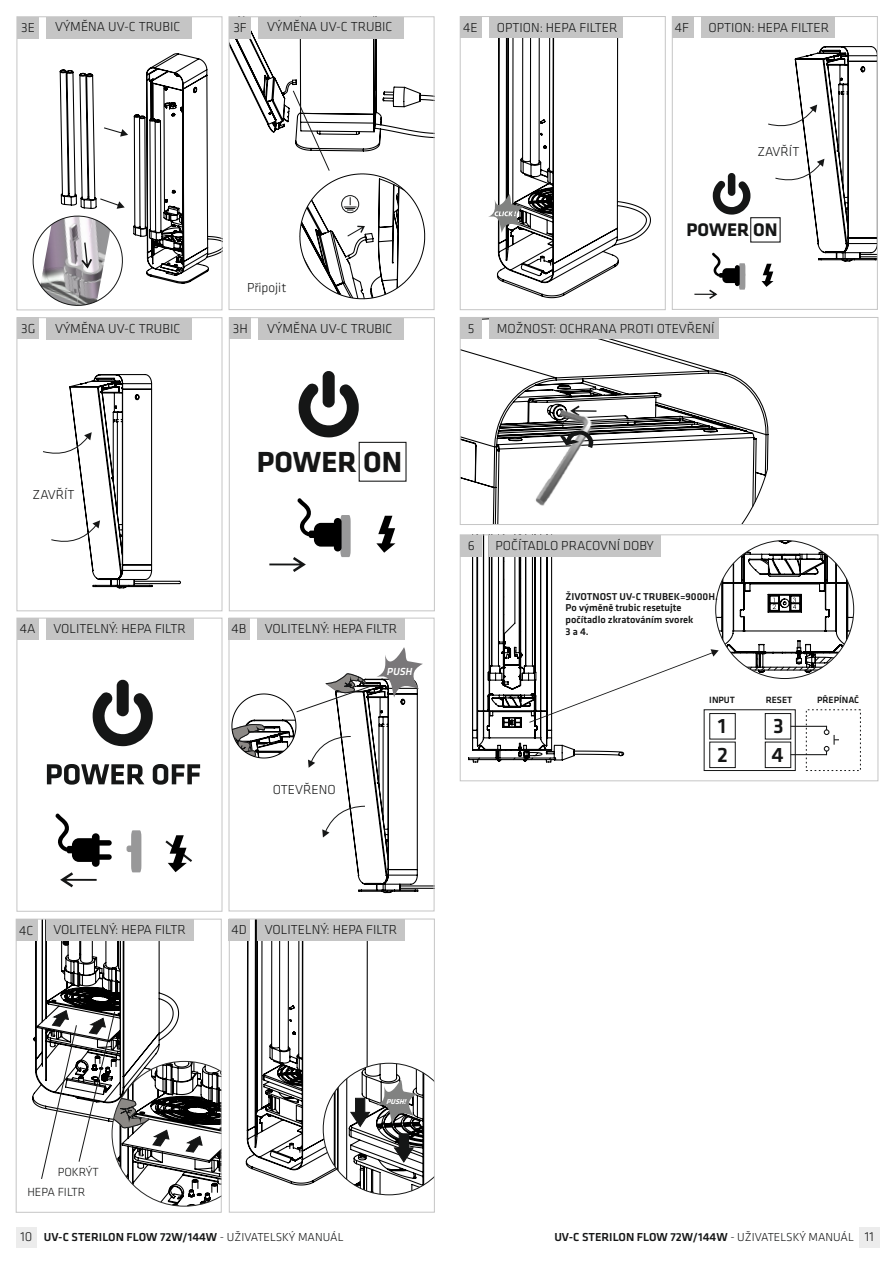
<style>
.page{position:relative;width:893px;height:1263px;background:#fff}
.page>*{position:absolute;margin:0;border:0;box-sizing:border-box;transform-origin:0 0}
.t1{font:700 30.15px "Klavika Basic";color:#151616}
.t2{font:500 21.6px/28.7px "Klavika Basic";color:#151616}
.t3{font:700 18.9px "Klavika Basic";color:#151616}
.t4{font:300 13.5px "Klavika Basic";color:#151616}
.t5{font:300 12.15px "Klavika Basic";color:#151616}
.t6{font:500 12px "Klavika Basic";color:#151616}
.t7{font:italic 500 10.65px "Klavika Basic";color:#fff}
.t8{font:500 10.35px/11.7px "Klavika";color:#151616}
.t9{font:500 9.45px "Klavika Basic";color:#151616}
.t10{font:italic 700 7.35px "Klavika Basic";color:#fff}
.s1{font-weight:300}
</style>
<div class="page">
<svg style="left:43px;top:374px;width:138px;height:215px"></svg>
<svg style="left:376px;top:516px;width:19px;height:37px"></svg>
<svg style="left:269px;top:498px;width:82px;height:74px"></svg>
<svg style="left:299px;top:383px;width:60px;height:54px"></svg>
<div style="left:323px;top:371px;width:12px;height:37px;background:#151616;border-radius:6px"></div>
<svg style="left:32px;top:53px;width:188px;height:253px"></svg>
<div style="left:16px;top:16px;width:206px;height:294px;border:1px solid #c5c5c5"></div>
<svg style="left:231px;top:30px;width:201px;height:269px"></svg>
<div style="left:229px;top:16px;width:205px;height:294px;border:1px solid #c5c5c5"></div>
<div style="left:258px;top:17px;width:146px;height:21px;background:#c5c5c5"></div>
<div style="left:229px;top:17px;width:22px;height:21px;background:#c5c5c5"></div>
<div style="left:16px;top:317px;width:206px;height:294px;border:1px solid #c5c5c5"></div>
<div style="left:229px;top:317px;width:206px;height:294px;border:1px solid #c5c5c5"></div>
<div style="left:46px;top:17px;width:146px;height:21px;background:#c5c5c5"></div>
<div style="left:17px;top:17px;width:21px;height:21px;background:#c5c5c5"></div>
<div style="left:258px;top:318px;width:146px;height:21px;background:#c5c5c5"></div>
<div style="left:229px;top:318px;width:22px;height:21px;background:#c5c5c5"></div>
<div style="left:46px;top:318px;width:146px;height:21px;background:#c5c5c5"></div>
<div style="left:17px;top:318px;width:21px;height:21px;background:#c5c5c5"></div>
<svg style="left:47px;top:764px;width:97px;height:21px"></svg>
<svg style="left:153px;top:764px;width:47px;height:21px"></svg>
<svg style="left:93px;top:692px;width:60px;height:54px"></svg>
<div style="left:117px;top:680px;width:12px;height:36px;background:#151616;border-radius:6px"></div>
<svg style="left:131px;top:830px;width:10px;height:42px"></svg>
<div style="left:127px;top:846px;width:13px;height:6px;background:#989899;border:1px solid #989899;border-radius:2px"></div>
<svg style="left:55px;top:813px;width:57px;height:74px"></svg>
<svg style="left:165px;top:835px;width:27px;height:37px"></svg>
<div style="left:16px;top:618px;width:206px;height:294px;border:1px solid #c5c5c5"></div>
<svg style="left:231px;top:647px;width:201px;height:247px"></svg>
<div style="left:229px;top:618px;width:205px;height:293px;border:1px solid #c5c5c5"></div>
<svg style="left:245px;top:920px;width:188px;height:275px"></svg>
<div style="left:229px;top:918px;width:206px;height:294px;border:1px solid #c5c5c5"></div>
<div style="left:46px;top:618px;width:148px;height:22px;background:#c5c5c5"></div>
<div style="left:17px;top:618px;width:21px;height:21px;background:#c5c5c5"></div>
<div style="left:229px;top:618px;width:21px;height:21px;background:#c5c5c5"></div>
<div style="left:229px;top:919px;width:21px;height:22px;background:#c5c5c5"></div>
<div style="left:16px;top:1227px;width:21px;height:20px;background:#ececec"></div>
<div style="left:859px;top:1227px;width:20px;height:20px;background:#ececec"></div>
<div style="left:16px;top:919px;width:206px;height:294px;border:1px solid #c5c5c5"></div>
<div style="left:16px;top:919px;width:22px;height:22px;background:#c5c5c5"></div>
<svg style="left:32px;top:919px;width:189px;height:287px"></svg>
<svg style="left:488px;top:38px;width:163px;height:261px"></svg>
<div style="left:460px;top:16px;width:206px;height:294px;border:1px solid #c5c5c5"></div>
<div style="left:672px;top:16px;width:206px;height:294px;border:1px solid #c5c5c5"></div>
<svg style="left:462px;top:319px;width:307px;height:204px"></svg>
<img style="left:528px;top:393px;width:82px;height:122px">
<svg style="left:559px;top:430px;width:34px;height:18px"></svg>
<div style="left:460px;top:317px;width:418px;height:208px;border:1px solid #c5c5c5"></div>
<div style="left:489px;top:17px;width:134px;height:21px;background:#c5c5c5"></div>
<div style="left:460px;top:17px;width:22px;height:21px;background:#c5c5c5"></div>
<div style="left:701px;top:17px;width:133px;height:21px;background:#c5c5c5"></div>
<div style="left:672px;top:17px;width:21px;height:21px;background:#c5c5c5"></div>
<div style="left:489px;top:317px;width:230px;height:22px;background:#c5c5c5"></div>
<div style="left:460px;top:318px;width:22px;height:21px;background:#c5c5c5"></div>
<svg style="left:761px;top:45px;width:116px;height:242px"></svg>
<svg style="left:694px;top:252px;width:51px;height:47px"></svg>
<svg style="left:713px;top:181px;width:37px;height:34px"></svg>
<div style="left:728px;top:173px;width:7px;height:23px;background:#151616;border-radius:4px"></div>
<div style="left:750px;top:217px;width:31px;height:26px;border:1px solid #151616"></div>
<div style="left:460px;top:534px;width:418px;height:247px;border:1px solid #c5c5c5"></div>
<div style="left:460px;top:535px;width:22px;height:21px;background:#c5c5c5"></div>
<div style="left:704px;top:709px;width:92px;height:62px;border:1px solid #151616"></div>
<div style="left:709px;top:742px;width:27px;height:26px;border:1px solid #151616"></div>
<div style="left:765px;top:742px;width:26px;height:26px;border:1px solid #151616"></div>
<svg style="left:467px;top:535px;width:387px;height:228px"></svg>
<div style="left:257px;top:618px;width:148px;height:22px;background:#c5c5c5"></div>
<div style="left:46px;top:919px;width:148px;height:21px;background:#c5c5c5"></div>
<div style="left:257px;top:919px;width:148px;height:21px;background:#c5c5c5"></div>
<p class="t4" style="left:55px;top:21px;width:127px">VÝMĚNA UV-C TRUBIC</p>
<p class="t4" style="left:267px;top:21px;width:127px">VÝMĚNA UV-C TRUBIC</p>
<p class="t4" style="left:21px;top:22px;width:15px">3E</p>
<p class="t4" style="left:233px;top:22px;width:15px">3F</p>
<p class="t4" style="left:247px;top:282px;width:41px">Připojit</p>
<p class="t4" style="left:55px;top:323px;width:127px">VÝMĚNA UV-C TRUBIC</p>
<p class="t4" style="left:267px;top:323px;width:127px">VÝMĚNA UV-C TRUBIC</p>
<p class="t4" style="left:21px;top:323px;width:16px">3G</p>
<p class="t4" style="left:233px;top:323px;width:16px">3H</p>
<p class="t4" style="left:33px;top:489px;width:43px">ZAVŘÍT</p>
<h1 class="t1" style="left:257px;top:449px;width:147px">POWER ON</h1>
<p class="t4" style="left:20px;top:623px;width:17px">4A</p>
<p class="t4" style="left:53px;top:623px;width:134px">VOLITELNÝ: HEPA FILTR</p>
<p class="t4" style="left:231px;top:623px;width:16px">4B</p>
<p class="t4" style="left:265px;top:623px;width:134px">VOLITELNÝ: HEPA FILTR</p>
<p class="t7" style="left:387px;top:667px;width:29px">PUSH</p>
<p class="t4" style="left:273px;top:783px;width:64px">OTEVŘENO</p>
<p class="t4" style="left:463px;top:22px;width:16px">4E</p>
<p class="t4" style="left:497px;top:22px;width:122px">OPTION: HEPA FILTER</p>
<p class="t4" style="left:675px;top:22px;width:16px">4F</p>
<p class="t4" style="left:708px;top:22px;width:122px">OPTION: HEPA FILTER</p>
<p class="t4" style="left:757px;top:146px;width:43px">ZAVŘÍT</p>
<h3 class="t3" style="left:687px;top:222px;width:93px">POWER ON</h3>
<p class="t4" style="left:468px;top:323px;width:8px">5</p>
<p class="t4" style="left:497px;top:322px;width:219px">MOŽNOST: OCHRANA PROTI OTEVŘENÍ</p>
<p class="t4" style="left:468px;top:540px;width:8px">6</p>
<p class="t4" style="left:495px;top:540px;width:160px">POČÍTADLO PRACOVNÍ DOBY</p>
<p class="t8" style="left:566px;top:591px;width:154px">ŽIVOTNOST UV-C TRUBEK=9000H.<br>Po výměně trubic resetujte počítadlo zkratováním svorek<br>3 a 4.</p>
<p class="t9" style="left:709px;top:696px;width:27px">INPUT</p>
<p class="t9" style="left:766px;top:696px;width:28px">RESET</p>
<p class="t9" style="left:817px;top:696px;width:44px">PŘEPÍNAČ</p>
<h2 class="t2" style="left:717px;top:713px;width:12px">1<br>2</h2>
<h2 class="t2" style="left:772px;top:713px;width:14px">3<br>4</h2>
<p class="t4" style="left:19px;top:924px;width:16px">4C</p>
<p class="t4" style="left:53px;top:924px;width:134px">VOLITELNÝ: HEPA FILTR</p>
<p class="t4" style="left:265px;top:924px;width:134px">VOLITELNÝ: HEPA FILTR</p>
<p class="t4" style="left:231px;top:924px;width:17px">4D</p>
<p class="t5" style="left:58px;top:1167px;width:43px">POKRÝT</p>
<p class="t5" style="left:27px;top:1187px;width:60px">HEPA FILTR</p>
<p class="t10" style="left:386px;top:1098px;width:23px">PUSH!</p>
<p class="t6" style="left:44px;top:1232px;width:301px">UV-C STERILON FLOW 72W/144W <span class="s1">- UŽIVATELSKÝ MANUÁL</span></p>
<p class="t6" style="left:554px;top:1232px;width:301px">UV-C STERILON FLOW 72W/144W <span class="s1">- UŽIVATELSKÝ MANUÁL</span></p>
<p class="t4" style="left:20px;top:1231px;width:13px">10</p>
<p class="t4" style="left:865px;top:1231px;width:10px">11</p>
</div>
